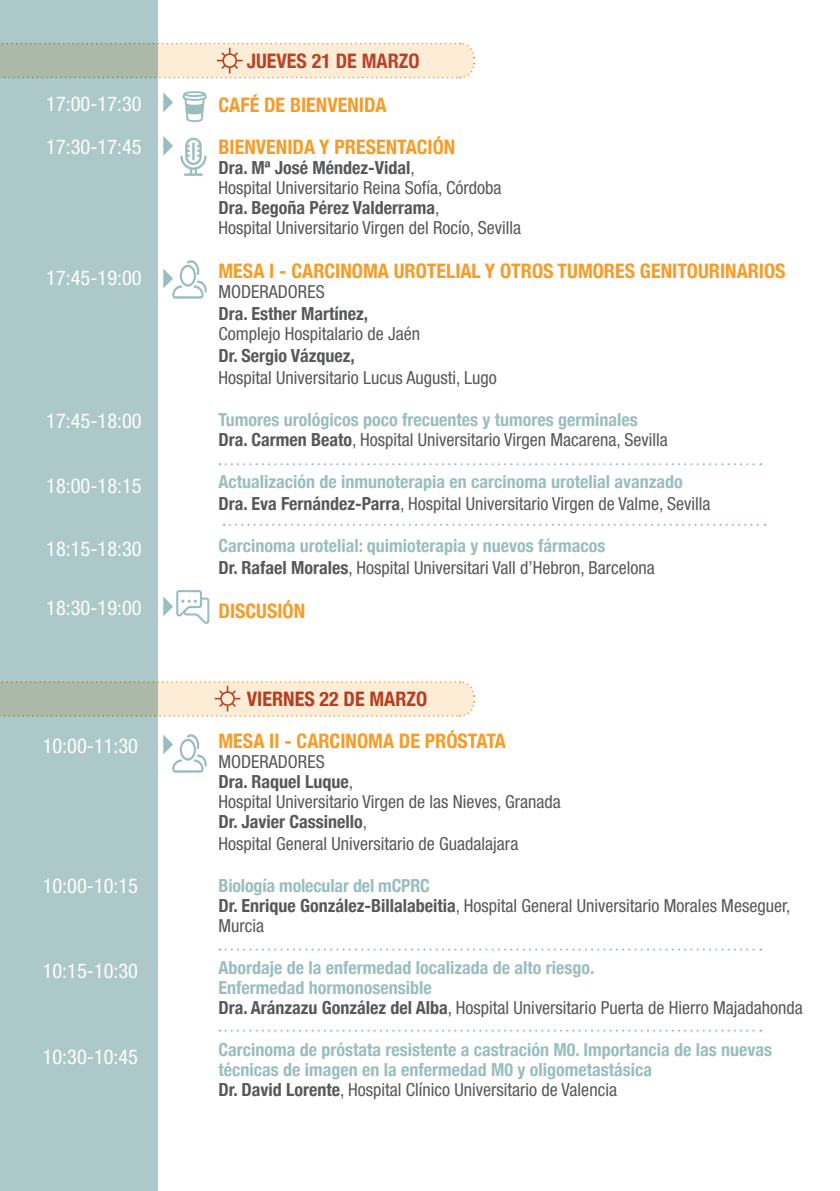
<style>
.page{position:relative;width:840px;height:1191px;background:#fff}
.page>*{position:absolute;margin:0;border:0;box-sizing:border-box;transform-origin:0 0}
.t1{font:condensed 20.4px "Helvetica Neue";color:#fff}
.t2{font:700 condensed 20px "Helvetica Neue";color:#f79c27}
.t3{font:700 condensed 20px "Helvetica Neue";color:#ba4229}
.t4{font:condensed 18px/20px "Helvetica Neue";color:#57585a}
.t5{font:700 condensed 18px/20px "Helvetica Neue";color:#9abebe}
.s1{font-weight:700}
</style>
<div class="page">
<div style="left:0;top:0;width:157px;height:1191px;background:#acc8c8"></div>
<svg style="left:163px;top:92px;width:10px;height:20px"></svg>
<svg style="left:163px;top:136px;width:10px;height:20px"></svg>
<svg style="left:0;top:42px;width:475px;height:37px;background:#e0dac5"></svg>
<svg style="left:0;top:680px;width:475px;height:37px;background:#e0dac5"></svg>
<svg style="left:182px;top:91px;width:25px;height:31px"></svg>
<svg style="left:180px;top:138px;width:26px;height:38px"></svg>
<svg style="left:163px;top:260px;width:44px;height:39px"></svg>
<svg style="left:163px;top:734px;width:44px;height:38px"></svg>
<svg style="left:163px;top:590px;width:46px;height:34px"></svg>
<svg style="left:219px;top:463px;width:542px;height:2px"></svg>
<svg style="left:219px;top:948px;width:542px;height:2px"></svg>
<svg style="left:223px;top:524px;width:542px;height:2px"></svg>
<svg style="left:219px;top:1029px;width:542px;height:2px"></svg>
<p class="t1" style="left:46px;top:92px;width:97px">17:00-17:30</p>
<p class="t1" style="left:46px;top:135px;width:97px">17:30-17:45</p>
<p class="t1" style="left:46px;top:266px;width:97px">17:45-19:00</p>
<p class="t1" style="left:46px;top:409px;width:97px">17:45-18:00</p>
<p class="t1" style="left:46px;top:474px;width:97px">18:00-18:15</p>
<p class="t1" style="left:46px;top:537px;width:97px">18:15-18:30</p>
<p class="t1" style="left:46px;top:595px;width:97px">18:30-19:00</p>
<p class="t1" style="left:43px;top:733px;width:97px">10:00-11:30</p>
<p class="t1" style="left:43px;top:874px;width:97px">10:00-10:15</p>
<p class="t1" style="left:43px;top:959px;width:97px">10:15-10:30</p>
<p class="t1" style="left:43px;top:1045px;width:97px">10:30-10:45</p>
<p class="t3" style="left:247px;top:44px;width:174px">JUEVES 21 DE MARZO</p>
<p class="t2" style="left:218px;top:88px;width:170px">CAFÉ DE BIENVENIDA</p>
<p class="t2" style="left:218px;top:130px;width:238px">BIENVENIDA Y PRESENTACIÓN</p>
<p class="t4" style="left:218px;top:157px;width:284px"><span class="s1">Dra. Mª José Méndez-Vidal</span>,<br>Hospital Universitario Reina Sofía, Córdoba</p>
<p class="t4" style="left:218px;top:197px;width:304px"><span class="s1">Dra. Begoña Pérez Valderrama</span>,<br>Hospital Universitario Virgen del Rocío, Sevilla</p>
<p class="t2" style="left:218px;top:254px;width:568px">MESA I - CARCINOMA UROTELIAL Y OTROS TUMORES GENITOURINARIOS</p>
<p class="t4" style="left:218px;top:281px;width:108px">MODERADORES</p>
<p class="t4" style="left:218px;top:303px;width:203px"><span class="s1">Dra. Esther Martínez,<br></span>Complejo Hospitalario de Jaén</p>
<p class="t4" style="left:218px;top:344px;width:280px;line-height:22px"><span class="s1">Dr. Sergio Vázquez,<br></span>Hospital Universitario Lucus Augusti, Lugo</p>
<p class="t5" style="left:218px;top:408px;width:420px">Tumores urológicos poco frecuentes y tumores germinales</p>
<p class="t4" style="left:218px;top:429px;width:450px"><span class="s1">Dra. Carmen Beato</span>, Hospital Universitario Virgen Macarena, Sevilla</p>
<p class="t5" style="left:218px;top:470px;width:465px">Actualización de inmunoterapia en carcinoma urotelial avanzado</p>
<p class="t4" style="left:218px;top:493px;width:493px"><span class="s1">Dra. Eva Fernández-Parra</span>, Hospital Universitario Virgen de Valme, Sevilla</p>
<p class="t5" style="left:218px;top:534px;width:388px">Carcinoma urotelial: quimioterapia y nuevos fármacos</p>
<p class="t4" style="left:218px;top:557px;width:437px"><span class="s1">Dr. Rafael Morales</span>, Hospital Universitari Vall d’Hebron, Barcelona</p>
<p class="t2" style="left:218px;top:594px;width:88px">DISCUSIÓN</p>
<p class="t3" style="left:247px;top:682px;width:182px">VIERNES 22 DE MARZO</p>
<p class="t2" style="left:218px;top:724px;width:289px">MESA II - CARCINOMA DE PRÓSTATA</p>
<p class="t4" style="left:218px;top:751px;width:108px">MODERADORES</p>
<p class="t4" style="left:218px;top:771px;width:344px"><span class="s1">Dra. Raquel Luque</span>,<br>Hospital Universitario Virgen de las Nieves, Granada</p>
<p class="t4" style="left:218px;top:810px;width:301px;line-height:22px"><span class="s1">Dr. Javier Cassinello</span>,<br>Hospital General Universitario de Guadalajara</p>
<p class="t5" style="left:218px;top:874px;width:213px">Biología molecular del mCPRC</p>
<p class="t4" style="left:218px;top:895px;width:573px"><span class="s1">Dr. Enrique González-Billalabeitia</span>, Hospital General Universitario Morales Meseguer,<br>Murcia</p>
<p class="t5" style="left:218px;top:956px;width:377px">Abordaje de la enfermedad localizada de alto riesgo.<br>Enfermedad hormonosensible</p>
<p class="t4" style="left:218px;top:997px;width:585px"><span class="s1">Dra. Aránzazu González del Alba</span>, Hospital Universitario Puerta de Hierro Majadahonda</p>
<p class="t5" style="left:218px;top:1038px;width:555px">Carcinoma de próstata resistente a castración M0. Importancia de las nuevas técnicas de imagen en la enfermedad M0 y oligometastásica</p>
<p class="t4" style="left:218px;top:1079px;width:400px"><span class="s1">Dr. David Lorente</span>, Hospital Clínico Universitario de Valencia</p>
</div>
